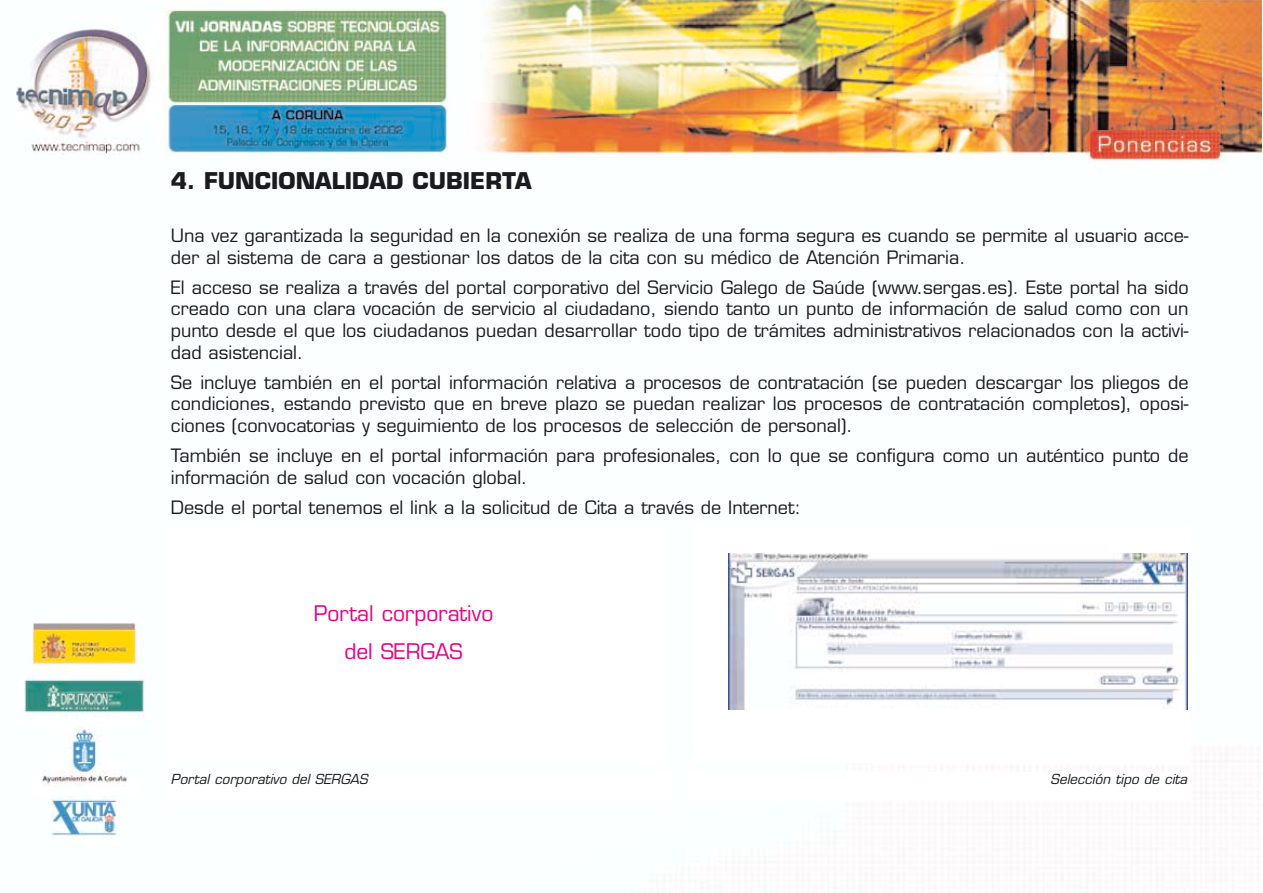
<style>
.page{position:relative;width:1263px;height:893px;background:#fff}
.page>*{position:absolute;margin:0;border:0;box-sizing:border-box;transform-origin:0 0}
.t1{font:700 22.5px "Eurostile";color:#191b20}
.t2{font:21px/38px "Eurostile";color:#e50084;text-align:center}
.t3{font:18px/21.6px "Eurostile";color:#191b20}
.t4{font:italic 13.5px "Eurostile";color:#191b20}
</style>
<div class="page">
<img style="left:16px;top:0;width:1246px;height:888px">
<div style="left:694px;top:525px;width:496px;height:237px;background:#fff"></div>
<img style="left:729px;top:553px;width:458px;height:157px">
<div style="left:169px;top:525px;width:496px;height:239px;background:#fff"></div>
<div style="left:169px;top:772px;width:502px;height:29px;background:#fff"></div>
<div style="left:689px;top:772px;width:501px;height:29px;background:#fff"></div>
<p class="t1" style="left:171px;top:172px;width:362px">4. FUNCIONALIDAD CUBIERTA</p>
<p class="t3" style="left:171px;top:226px;width:1019px">Una vez garantizada la seguridad en la conexión se realiza de una forma segura es cuando se permite al usuario acce&shy;der al sistema de cara a gestionar los datos de la cita con su médico de Atención Primaria.</p>
<p class="t3" style="left:171px;top:278px;width:1019px;text-align:justify">El acceso se realiza a través del portal corporativo del Servicio Galego de Saúde (www.sergas.es). Este portal ha sido creado con una clara vocación de servicio al ciudadano, siendo tanto un punto de información de salud como con un punto desde el que los ciudadanos puedan desarrollar todo tipo de trámites administrativos relacionados con la activi&shy;dad asistencial.</p>
<p class="t3" style="left:171px;top:373px;width:1019px;text-align:justify">Se incluye también en el portal información relativa a procesos de contratación (se pueden descargar los pliegos de condiciones, estando previsto que en breve plazo se puedan realizar los procesos de contratación completos), oposi&shy;ciones (convocatorias y seguimiento de los procesos de selección de personal).</p>
<p class="t3" style="left:171px;top:446px;width:1019px">También se incluye en el portal información para profesionales, con lo que se configura como un auténtico punto de información de salud con vocación global.</p>
<p class="t3" style="left:171px;top:498px;width:632px">Desde el portal tenemos el link a la solicitud de Cita a través de Internet:</p>
<p class="t2" style="left:314px;top:596px;width:181px">Portal corporativo del SERGAS</p>
<p class="t4" style="left:171px;top:774px;width:198px">Portal corporativo del SERGAS</p>
<p class="t4" style="left:1051px;top:774px;width:138px">Selección tipo de cita</p>
</div>
